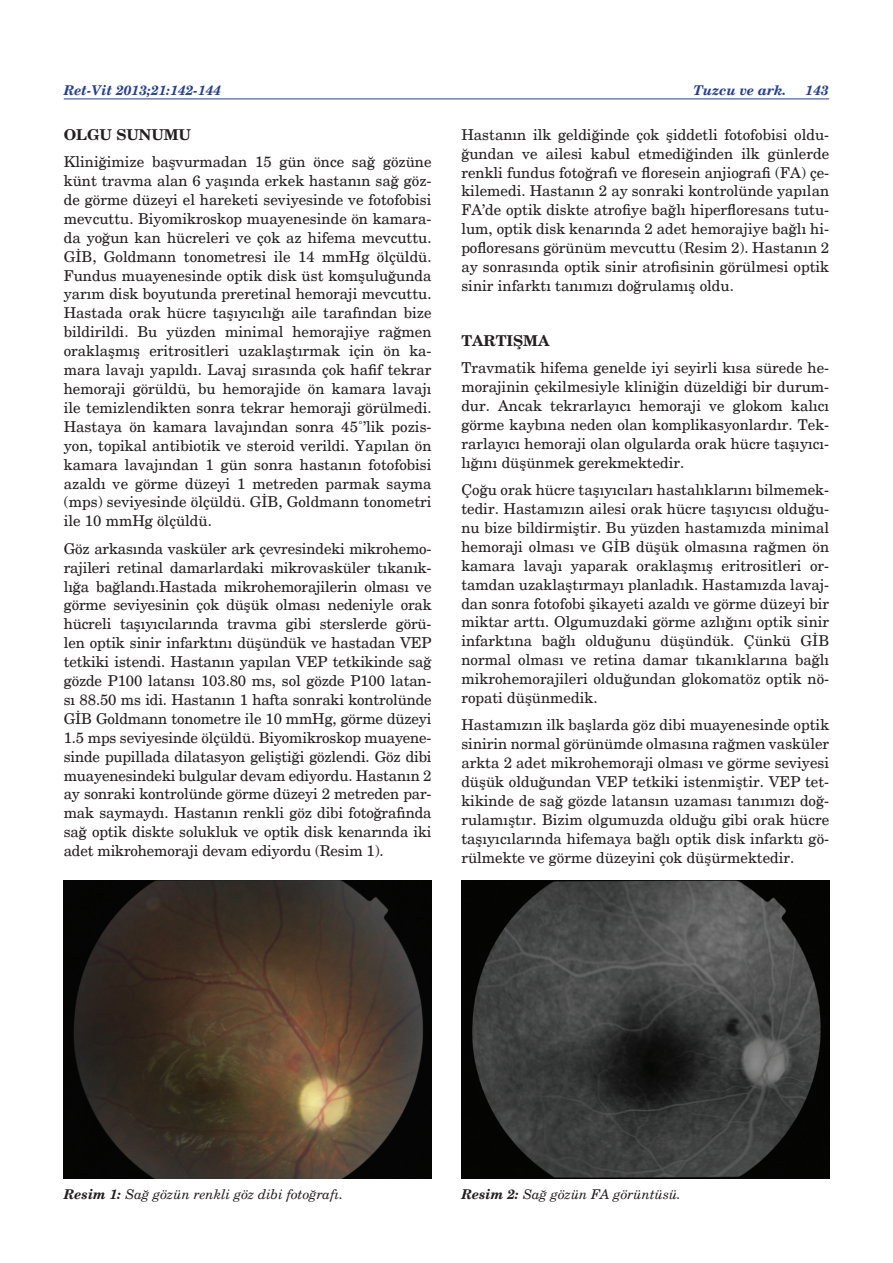
<style>
.page{position:relative;width:893px;height:1263px;background:#fff}
.page>*{position:absolute;margin:0;border:0;box-sizing:border-box;transform-origin:0 0}
.t1{font:15px/18.9px "New Century Schlbk";color:#231f20;text-align:justify}
.t2{font:700 15px "New Century Schlbk";color:#231f20}
.t3{font:italic 13.5px "New Century Schlbk";color:#231f20}
.t4{font:italic 700 13.5px "New Century Schlbk";color:#253f8e}
.s1{font-weight:700}
</style>
<div class="page">
<hr style="left:64px;top:99px;width:765px;height:1px;background:#253f8e">
<img style="left:461px;top:880px;width:368px;height:298px">
<img style="left:64px;top:880px;width:368px;height:298px">
<p class="t4" style="left:64px;top:82px;width:159px">Ret-Vit 2013;21:142-144</p>
<p class="t4" style="left:693px;top:82px;width:95px">Tuzcu ve ark.</p>
<p class="t4" style="left:806px;top:82px;width:25px">143</p>
<p class="t2" style="left:64px;top:125px;width:129px">OLGU SUNUMU</p>
<p class="t1" style="left:64px;top:153px;width:369px">Kliniğimize başvurmadan 15 gün önce sağ gözüne künt travma alan 6 yaşında erkek hastanın sağ göz&shy;de görme düzeyi el hareketi seviyesinde ve fotofobisi mevcuttu. Biyomikroskop muayenesinde ön kamara&shy;da yoğun kan hücreleri ve çok az hifema mevcuttu.<br>GİB, Goldmann tonometresi ile 14 mmHg ölçüldü.<br>Fundus muayenesinde optik disk üst komşuluğunda yarım disk boyutunda preretinal hemoraji mevcuttu.<br>Hastada orak hücre taşıyıcılığı aile tarafından bize bildirildi. Bu yüzden minimal hemorajiye rağmen oraklaşmış eritrositleri uzaklaştırmak için ön ka&shy;mara lavajı yapıldı. Lavaj sırasında çok hafif tekrar hemoraji görüldü, bu hemorajide ön kamara lavajı ile temizlendikten sonra tekrar hemoraji görülmedi.<br>Hastaya ön kamara lavajından sonra 45˚’lik pozis&shy;yon, topikal antibiotik ve steroid verildi. Yapılan ön kamara lavajından 1 gün sonra hastanın fotofobisi azaldı ve görme düzeyi 1 metreden parmak sayma (mps) seviyesinde ölçüldü. GİB, Goldmann tonometri ile 10 mmHg ölçüldü.</p>
<p class="t1" style="left:64px;top:539px;width:369px">Göz arkasında vasküler ark çevresindeki mikrohemo&shy;rajileri retinal damarlardaki mikrovasküler tıkanık&shy;lığa bağlandı.Hastada mikrohemorajilerin olması ve görme seviyesinin çok düşük olması nedeniyle orak hücreli taşıyıcılarında travma gibi sterslerde görü&shy;len optik sinir infarktını düşündük ve hastadan VEP tetkiki istendi. Hastanın yapılan VEP tetkikinde sağ gözde P100 latansı 103.80 ms, sol gözde P100 latan&shy;sı 88.50 ms idi. Hastanın 1 hafta sonraki kontrolünde GİB Goldmann tonometre ile 10 mmHg, görme düzeyi 1.5 mps seviyesinde ölçüldü. Biyomikroskop muayene&shy;sinde pupillada dilatasyon geliştiği gözlendi. Göz dibi muayenesindeki bulgular devam ediyordu. Hastanın 2 ay sonraki kontrolünde görme düzeyi 2 metreden par&shy;mak saymaydı. Hastanın renkli göz dibi fotoğrafında sağ optik diskte solukluk ve optik disk kenarında iki adet mikrohemoraji devam ediyordu (Resim 1).</p>
<p class="t1" style="left:461px;top:125px;width:369px">Hastanın ilk geldiğinde çok şiddetli fotofobisi oldu&shy;ğundan ve ailesi kabul etmediğinden ilk günlerde renkli fundus fotoğrafı ve floresein anjiografi (FA) çe&shy;kilemedi. Hastanın 2 ay sonraki kontrolünde yapılan FA’de optik diskte atrofiye bağlı hiperfloresans tutu&shy;lum, optik disk kenarında 2 adet hemorajiye bağlı hi&shy;pofloresans görünüm mevcuttu (Resim 2). Hastanın 2 ay sonrasında optik sinir atrofisinin görülmesi optik sinir infarktı tanımızı doğrulamış oldu.</p>
<p class="t2" style="left:461px;top:331px;width:90px">TARTIŞMA</p>
<p class="t1" style="left:461px;top:359px;width:369px">Travmatik hifema genelde iyi seyirli kısa sürede he&shy;morajinin çekilmesiyle kliniğin düzeldiği bir durum&shy;dur. Ancak tekrarlayıcı hemoraji ve glokom kalıcı görme kaybına neden olan komplikasyonlardır. Tek&shy;rarlayıcı hemoraji olan olgularda orak hücre taşıyıcı&shy;lığını düşünmek gerekmektedir.</p>
<p class="t1" style="left:461px;top:480px;width:369px">Çoğu orak hücre taşıyıcıları hastalıklarını bilmemek&shy;tedir. Hastamızın ailesi orak hücre taşıyıcısı olduğu&shy;nu bize bildirmiştir. Bu yüzden hastamızda minimal hemoraji olması ve GİB düşük olmasına rağmen ön kamara lavajı yaparak oraklaşmış eritrositleri or&shy;tamdan uzaklaştırmayı planladık. Hastamızda lavaj&shy;dan sonra fotofobi şikayeti azaldı ve görme düzeyi bir miktar arttı. Olgumuzdaki görme azlığını optik sinir infarktına bağlı olduğunu düşündük. Çünkü GİB normal olması ve retina damar tıkanıklarına bağlı mikrohemorajileri olduğundan glokomatöz optik nö&shy;ropati düşünmedik.</p>
<p class="t1" style="left:461px;top:716px;width:369px">Hastamızın ilk başlarda göz dibi muayenesinde optik sinirin normal görünümde olmasına rağmen vasküler arkta 2 adet mikrohemoraji olması ve görme seviyesi düşük olduğundan VEP tetkiki istenmiştir. VEP tet&shy;kikinde de sağ gözde latansın uzaması tanımızı doğ&shy;rulamıştır. Bizim olgumuzda olduğu gibi orak hücre taşıyıcılarında hifemaya bağlı optik disk infarktı gö&shy;rülmekte ve görme düzeyini çok düşürmektedir.</p>
<p class="t3" style="left:64px;top:1186px;width:281px"><span class="s1">Resim 1:</span> Sağ gözün renkli göz dibi fotoğrafı.</p>
<p class="t3" style="left:461px;top:1186px;width:221px"><span class="s1">Resim 2:</span> Sağ gözün FA görüntüsü.</p>
</div>
